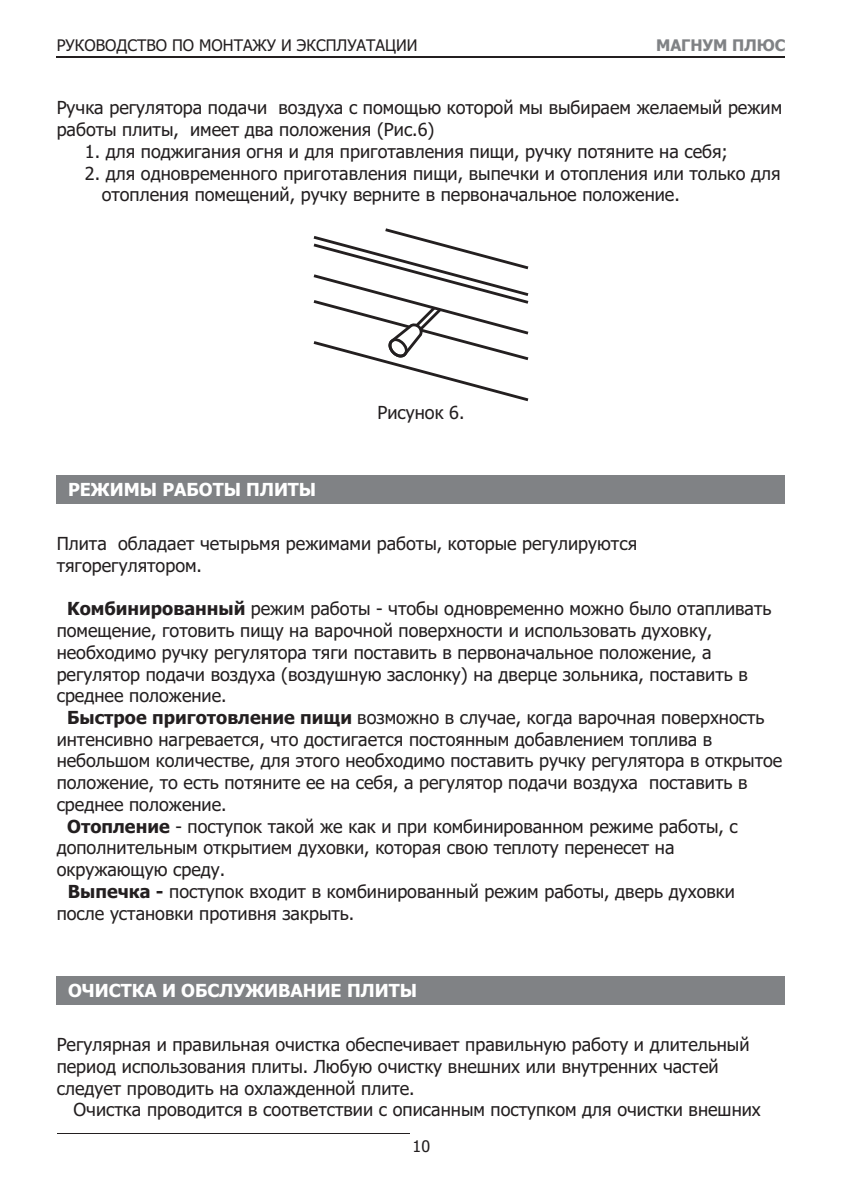
<style>
.page{position:relative;width:842px;height:1191px;background:#fff}
.page>*{position:absolute;margin:0;border:0;box-sizing:border-box;transform-origin:0 0}
.t1{font:18px/21.8px "Tahoma";color:#231f20}
.t2{font:700 18px "Tahoma";color:#fff}
.t3{font:16px "Tahoma";color:#231f20}
.t4{font:700 16px "Tahoma";color:#808285}
.s1{font-weight:700}
</style>
<div class="page">
<hr style="left:57px;top:1133px;width:353px;height:1px;background:#231f20">
<div style="left:57px;top:475px;width:728px;height:29px;background:#808285"></div>
<div style="left:57px;top:976px;width:728px;height:28px;background:#808285"></div>
<hr style="left:57px;top:57px;width:728px;height:1px;background:#231f20">
<svg style="left:313px;top:228px;width:216px;height:174px"></svg>
<p class="t3" style="left:57px;top:39px;width:362px">РУКОВОДСТВО ПО МОНТАЖУ И ЭКСПЛУАТАЦИИ</p>
<p class="t4" style="left:656px;top:39px;width:131px">МАГНУМ ПЛЮС</p>
<p class="t1" style="left:57px;top:98px;width:727px">Ручка регулятора подачи воздуха с помощью которой мы выбираем желаемый режим работы плиты, имеет два положения (Рис.6)</p>
<p class="t1" style="left:85px;top:142px;width:644px">1. для поджигания огня и для приготавления пищи, ручку потяните на себя;</p>
<p class="t1" style="left:102px;top:164px;width:680px;text-indent:-17px">2. для одновременного приготавления пищи, выпечки и отопления или только для отопления помещений, ручку верните в первоначальное положение.</p>
<p class="t1" style="left:377px;top:403px;width:89px">Рисунок 6.</p>
<p class="t2" style="left:68px;top:482px;width:250px">РЕЖИМЫ РАБОТЫ ПЛИТЫ</p>
<p class="t1" style="left:57px;top:534px;width:582px">Плита обладает четырьмя режимами работы, которые регулируются тягорегулятором.</p>
<p class="t1" style="left:67px;top:599px;width:706px"><span class="s1">Kомбинированный</span> режим работы - чтобы одновременно можно было отапливать</p>
<p class="t1" style="left:57px;top:621px;width:657px">помещение, готовить пищу на варочной поверхности и использовать духовку,</p>
<p class="t1" style="left:57px;top:643px;width:656px">необходимо ручку регулятора тяги поставить в первоначальное положение, а</p>
<p class="t1" style="left:57px;top:664px;width:693px">регулятор подачи воздуха (воздушную заслонку) на дверце зольника, поставить в</p>
<p class="t1" style="left:57px;top:686px;width:171px">среднее положение.</p>
<p class="t1" style="left:67px;top:708px;width:699px"><span class="s1">Быстрое приготовление пищи</span> возможно в случае, когда варочная поверхность</p>
<p class="t1" style="left:57px;top:730px;width:657px">интенсивно нагревается, что достигается постоянным добавлением топлива в</p>
<p class="t1" style="left:57px;top:751px;width:727px">небольшом количестве, для этого необходимо поставить ручку регулятора в открытое</p>
<p class="t1" style="left:57px;top:773px;width:692px">положение, то есть потяните ее на себя, а регулятор подачи воздуха поставить в</p>
<p class="t1" style="left:57px;top:795px;width:171px">среднее положение.</p>
<p class="t1" style="left:67px;top:816px;width:672px"><span class="s1">Отопление</span> - поступок такой же как и при комбинированном режиме работы, с</p>
<p class="t1" style="left:57px;top:838px;width:619px">дополнительным открытием духовки, которая свою теплоту перенесет на</p>
<p class="t1" style="left:57px;top:860px;width:170px">окружающую среду.</p>
<p class="t1" style="left:68px;top:882px;width:669px"><span class="s1">Выпечка -</span> поступок входит в комбинированный режим работы, дверь духовки</p>
<p class="t1" style="left:57px;top:903px;width:299px">после установки противня закрыть.</p>
<p class="t2" style="left:68px;top:983px;width:350px">ОЧИСТКА И ОБСЛУЖИВАНИЕ ПЛИТЫ</p>
<p class="t1" style="left:57px;top:1035px;width:694px">Регулярная и правильная очистка обеспечивает правильную работу и длительный период использования плиты. Любую очистку внешних или внутренних частей следует проводить на охлажденной плите.</p>
<p class="t1" style="left:74px;top:1100px;width:689px">Очистка проводится в соответствии с описанным поступком для очистки внешних</p>
<p class="t3" style="left:413px;top:1139px;width:19px">10</p>
</div>
